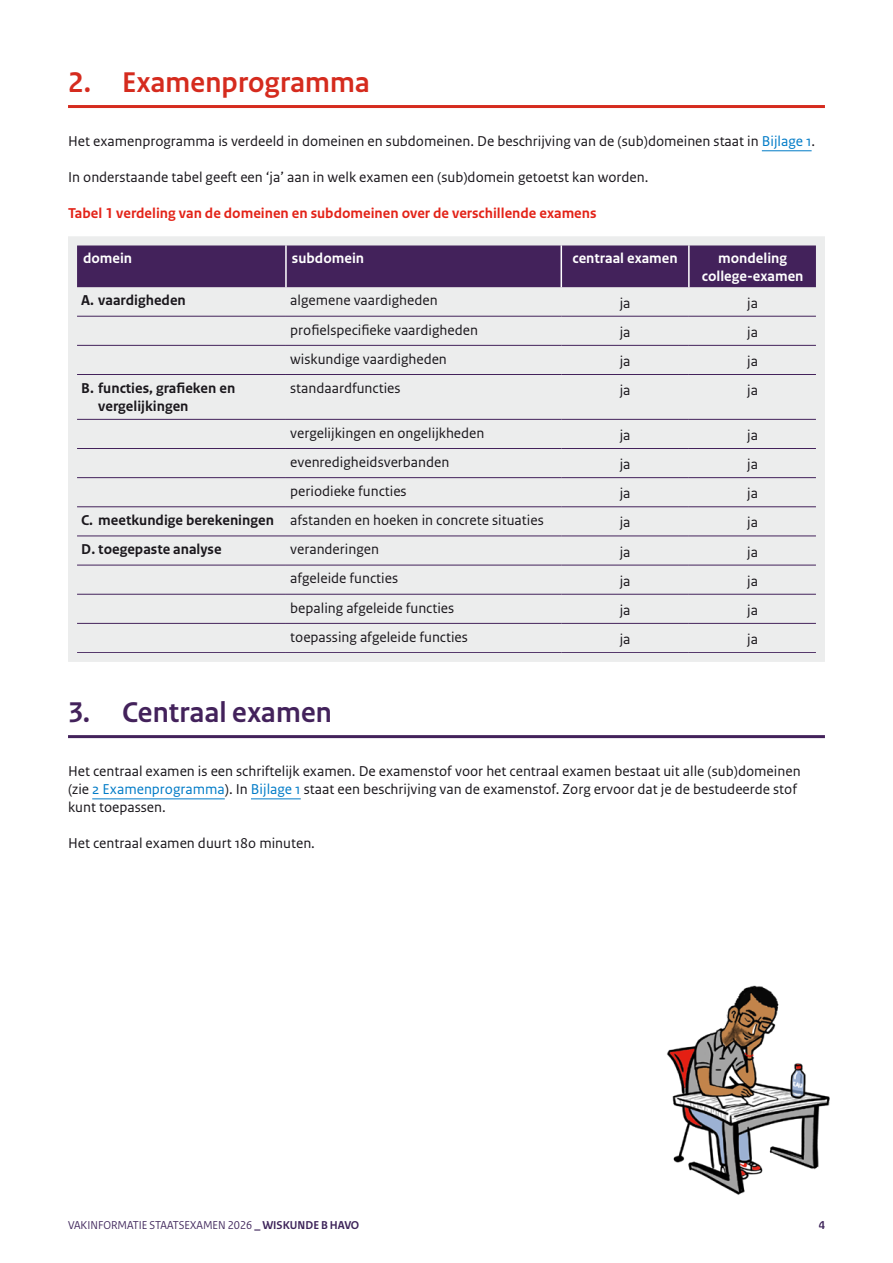
<style>
.page{position:relative;width:893px;height:1263px;background:#fff}
.page>*{position:absolute;margin:0;border:0;box-sizing:border-box;transform-origin:0 0}
.H2_kop_1_Paars{font:700 30px "Rijksoverheid Sans Heading";letter-spacing:.01em;color:#d52b1e}
.H2_kop_1_Paars-2{font:700 30px "Rijksoverheid Sans Heading";letter-spacing:.01em;color:#43225b}
.P_plat{font:15px/18px "Rijksoverheid Sans Text";color:#1a171c}
.Tabel_bodytekst{font:15px "Rijksoverheid Sans Text";color:#1a171c}
.P_bodytekst{font:700 15px/18px "Rijksoverheid Sans Text";color:#1a171c}
.P_Tabelverwijzing{font:700 15px "Rijksoverheid Sans Text";color:#e32318}
.P_bodytekst-2{font:700 15px/18px "Rijksoverheid Sans Text";color:#fff;text-align:center}
.t1{font:12px "Rijksoverheid Sans Heading";color:#3d2359}
.t2{font:700 12px "Rijksoverheid Sans Heading";color:#3d2359}
.s1{color:#007bc7}
.s2{font-weight:700}
</style>
<div class="page">
<hr style="left:68px;top:105px;width:757px;height:3px;background:#d52b1e">
<hr style="left:762px;top:150px;width:50px;height:1px;background:#007bc7">
<hr style="left:68px;top:735px;width:757px;height:3px;background:#43225b">
<hr style="left:92px;top:798px;width:133px;height:1px;background:#007bc7">
<hr style="left:251px;top:798px;width:50px;height:1px;background:#007bc7">
<svg style="left:68px;top:236px;width:757px;height:426px;background:#d7d4db"></svg>
<img style="left:667px;top:985px;width:163px;height:210px">
<h2 class="H2_kop_1_Paars" style="left:68px;top:66px;width:303px">2. Examenprogramma</h2>
<p class="P_plat" style="left:68px;top:133px;width:749px">Het examenprogramma is verdeeld in domeinen en subdomeinen. De beschrijving van de (sub)domeinen staat in <span class="s1">Bijlage 1</span>.</p>
<p class="P_plat" style="left:68px;top:169px;width:582px">In onderstaande tabel geeft een ‘ja’ aan in welk examen een (sub)domein getoetst kan worden.</p>
<p class="P_Tabelverwijzing" style="left:68px;top:205px;width:530px">Tabel 1 verdeling van de domeinen en subdomeinen over de verschillende examens</p>
<p class="P_bodytekst-2" style="left:83px;top:250px;width:51px">domein</p>
<p class="P_bodytekst-2" style="left:292px;top:250px;width:74px">subdomein</p>
<p class="P_bodytekst-2" style="left:572px;top:250px;width:107px">centraal examen</p>
<p class="P_bodytekst-2" style="left:702px;top:250px;width:103px">mondeling college-examen</p>
<p class="P_bodytekst" style="left:81px;top:292px;width:106px">A. vaardigheden</p>
<p class="Tabel_bodytekst" style="left:290px;top:292px;width:149px">algemene vaardigheden</p>
<p class="Tabel_bodytekst" style="left:620px;top:294px;width:12px">ja</p>
<p class="Tabel_bodytekst" style="left:747px;top:294px;width:12px">ja</p>
<p class="Tabel_bodytekst" style="left:290px;top:321px;width:189px">profielspecifieke vaardigheden</p>
<p class="Tabel_bodytekst" style="left:620px;top:323px;width:12px">ja</p>
<p class="Tabel_bodytekst" style="left:747px;top:323px;width:12px">ja</p>
<p class="Tabel_bodytekst" style="left:290px;top:350px;width:158px">wiskundige vaardigheden</p>
<p class="Tabel_bodytekst" style="left:620px;top:352px;width:12px">ja</p>
<p class="Tabel_bodytekst" style="left:747px;top:352px;width:12px">ja</p>
<p class="P_bodytekst" style="left:98px;top:379px;width:138px;text-indent:-17px">B. functies, grafieken en vergelijkingen</p>
<p class="Tabel_bodytekst" style="left:290px;top:379px;width:112px">standaardfuncties</p>
<p class="Tabel_bodytekst" style="left:620px;top:382px;width:12px">ja</p>
<p class="Tabel_bodytekst" style="left:747px;top:382px;width:12px">ja</p>
<p class="Tabel_bodytekst" style="left:290px;top:424px;width:196px">vergelijkingen en ongelijkheden</p>
<p class="Tabel_bodytekst" style="left:620px;top:426px;width:12px">ja</p>
<p class="Tabel_bodytekst" style="left:747px;top:426px;width:12px">ja</p>
<p class="Tabel_bodytekst" style="left:290px;top:453px;width:161px">evenredigheidsverbanden</p>
<p class="Tabel_bodytekst" style="left:620px;top:456px;width:12px">ja</p>
<p class="Tabel_bodytekst" style="left:747px;top:456px;width:12px">ja</p>
<p class="Tabel_bodytekst" style="left:290px;top:482px;width:118px">periodieke functies</p>
<p class="Tabel_bodytekst" style="left:620px;top:485px;width:12px">ja</p>
<p class="Tabel_bodytekst" style="left:747px;top:485px;width:12px">ja</p>
<p class="P_bodytekst" style="left:81px;top:511px;width:194px">C. meetkundige berekeningen</p>
<p class="Tabel_bodytekst" style="left:290px;top:512px;width:255px">afstanden en hoeken in concrete situaties</p>
<p class="Tabel_bodytekst" style="left:620px;top:514px;width:12px">ja</p>
<p class="Tabel_bodytekst" style="left:747px;top:514px;width:12px">ja</p>
<p class="P_bodytekst" style="left:81px;top:541px;width:142px">D. toegepaste analyse</p>
<p class="Tabel_bodytekst" style="left:290px;top:541px;width:90px">veranderingen</p>
<p class="Tabel_bodytekst" style="left:620px;top:543px;width:12px">ja</p>
<p class="Tabel_bodytekst" style="left:747px;top:543px;width:12px">ja</p>
<p class="Tabel_bodytekst" style="left:290px;top:570px;width:109px">afgeleide functies</p>
<p class="Tabel_bodytekst" style="left:620px;top:572px;width:12px">ja</p>
<p class="Tabel_bodytekst" style="left:747px;top:572px;width:12px">ja</p>
<p class="Tabel_bodytekst" style="left:290px;top:599px;width:166px">bepaling afgeleide functies</p>
<p class="Tabel_bodytekst" style="left:620px;top:601px;width:12px">ja</p>
<p class="Tabel_bodytekst" style="left:747px;top:601px;width:12px">ja</p>
<p class="Tabel_bodytekst" style="left:290px;top:628px;width:179px">toepassing afgeleide functies</p>
<p class="Tabel_bodytekst" style="left:620px;top:630px;width:12px">ja</p>
<p class="Tabel_bodytekst" style="left:747px;top:630px;width:12px">ja</p>
<h2 class="H2_kop_1_Paars-2" style="left:68px;top:696px;width:265px">3. Centraal examen</h2>
<p class="P_plat" style="left:68px;top:763px;width:734px">Het centraal examen is een schriftelijk examen. De examenstof voor het centraal examen bestaat uit alle (sub)domeinen (zie <span class="s1">2 Examenprogramma</span>). In <span class="s1">Bijlage 1</span> staat een beschrijving van de examenstof. Zorg ervoor dat je de bestudeerde stof kunt toepassen.</p>
<p class="P_plat" style="left:68px;top:835px;width:248px">Het centraal examen duurt 180 minuten.</p>
<p class="t1" style="left:68px;top:1218px;width:293px">VAKINFORMATIE STAATSEXAMEN 2026 <span class="s2">_ WISKUNDE B HAVO</span></p>
<p class="t2" style="left:819px;top:1219px;width:8px">4</p>
</div>
